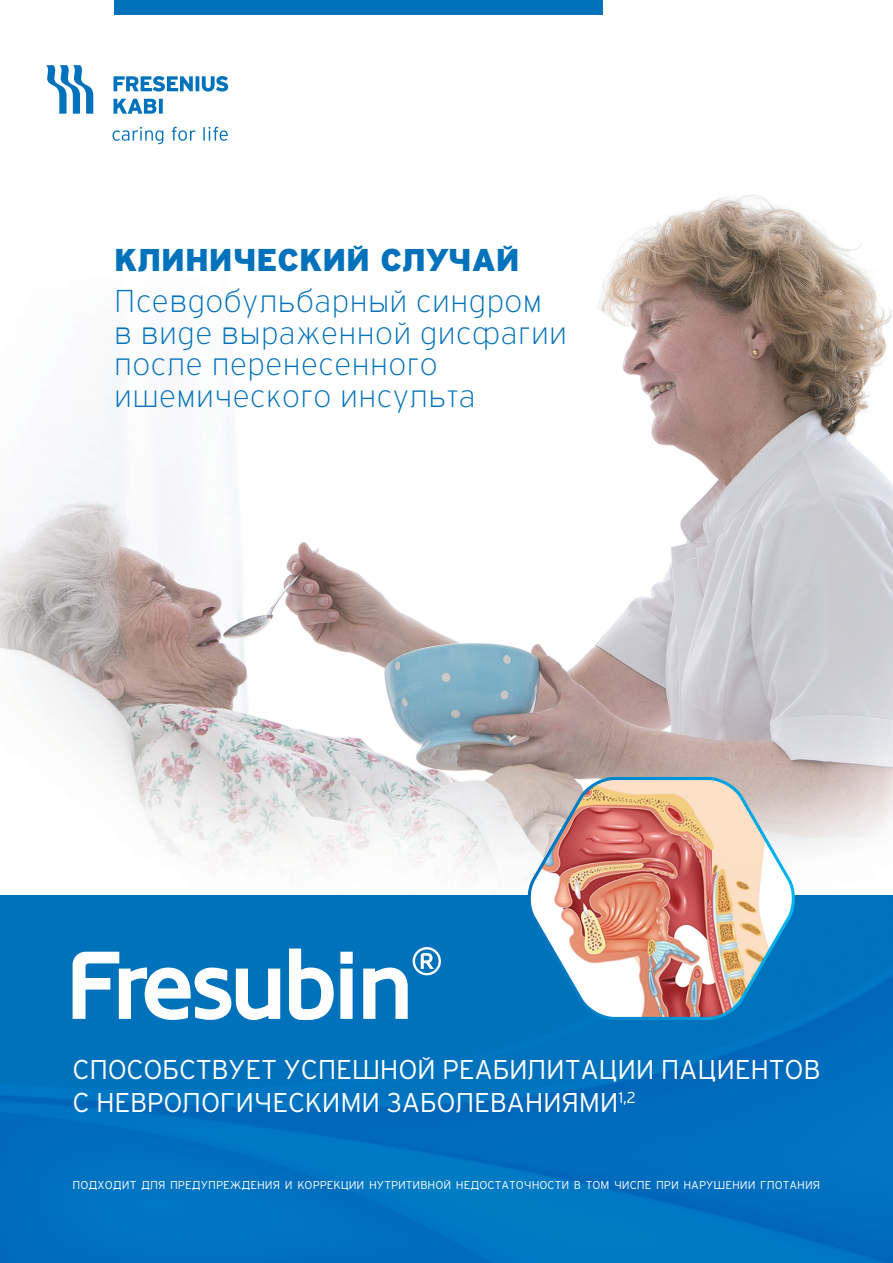
<style>
.page{position:relative;width:893px;height:1263px;background:#fff}
.page>*{position:absolute;margin:0;border:0;box-sizing:border-box;transform-origin:0 0}
.t1{font:200 31.5px/31.5px "GL Interstate";letter-spacing:.015em;color:#0071bb}
.t2{font:900 31.5px "GL Interstate";color:#0071bb}
.t3{font:300 27.15px/32.5px "GL Interstate";letter-spacing:-.01em;color:#fff}
.t4{font:300 11.4px "GL Interstate";color:#fff}
</style>
<div class="page">
<img style="left:0;top:195px;width:893px;height:701px">
<img style="left:0;top:896px;width:893px;height:367px">
<svg style="left:73px;top:947px;width:368px;height:73px"></svg>
<svg style="left:46px;top:65px;width:47px;height:49px"></svg>
<svg style="left:114px;top:99px;width:49px;height:15px"></svg>
<svg style="left:114px;top:76px;width:114px;height:16px"></svg>
<svg style="left:113px;top:127px;width:115px;height:17px"></svg>
<div style="left:115px;top:0;width:488px;height:15px;background:#0071bb"></div>
<img style="left:523px;top:775px;width:276px;height:246px">
<h1 class="t2" style="left:114px;top:245px;width:407px">КЛИНИЧЕСКИЙ СЛУЧАЙ</h1>
<h1 class="t1" style="left:114px;top:285px;width:454px">Псевдобульбарный синдром в виде выраженной дисфагии после перенесенного ишемического инсульта</h1>
<h2 class="t3" style="left:73px;top:1053px;width:749px">СПОСОБСТВУЕТ УСПЕШНОЙ РЕАБИЛИТАЦИИ ПАЦИЕНТОВ<br>С НЕВРОЛОГИЧЕСКИМИ ЗАБОЛЕВАНИЯМИ<sup>1,2</sup></h2>
<p class="t4" style="left:73px;top:1178px;width:749px">ПОДХОДИТ ДЛЯ ПРЕДУПРЕЖДЕНИЯ И КОРРЕКЦИИ НУТРИТИВНОЙ НЕДОСТАТОЧНОСТИ В ТОМ ЧИСЛЕ ПРИ НАРУШЕНИИ ГЛОТАНИЯ</p>
</div>
